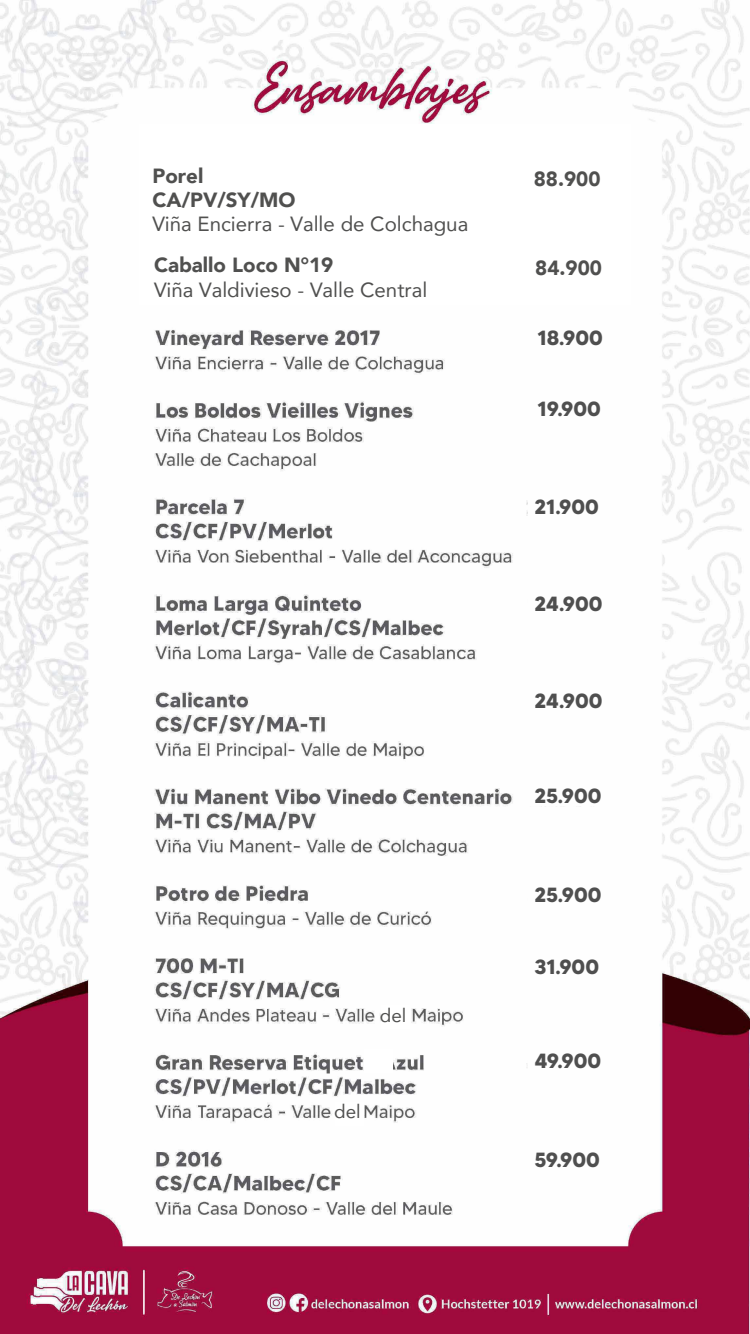
<style>
.page{position:relative;width:750px;height:1334px;background:#fff}
.page>*{position:absolute;margin:0;border:0;box-sizing:border-box;transform-origin:0 0}
.t1{font:700 20.5px "MADETOMMY";color:#4f4f4f}
.t2{font:20.5px "Avenir";color:#50504f}
.t3{font:900 20.5px "Avenir";color:#50504f}
.t4{font:18.8px "Avenir";color:#50504f}
</style>
<div class="page">
<img style="left:0;top:0;width:750px;height:1334px">
<div style="left:531px;top:324px;width:83px;height:24px;background:#fefefe"></div>
<div style="left:531px;top:395px;width:83px;height:24px;background:#fefefe"></div>
<div style="left:528px;top:493px;width:83px;height:24px;background:#fefefe"></div>
<div style="left:528px;top:590px;width:83px;height:24px;background:#fefefe"></div>
<div style="left:528px;top:687px;width:83px;height:24px;background:#fefefe"></div>
<div style="left:528px;top:782px;width:83px;height:24px;background:#fefefe"></div>
<div style="left:528px;top:880px;width:83px;height:24px;background:#fefefe"></div>
<div style="left:528px;top:952px;width:83px;height:24px;background:#fefefe"></div>
<div style="left:528px;top:1047px;width:83px;height:24px;background:#fefefe"></div>
<div style="left:528px;top:1146px;width:83px;height:24px;background:#fefefe"></div>
<div style="left:139px;top:125px;width:492px;height:180px;background:#fff"></div>
<div style="left:381px;top:1006px;width:28px;height:23px;background:#fff"></div>
<div style="left:364px;top:1050px;width:28px;height:23px;background:#fff"></div>
<div style="left:335px;top:1102px;width:29px;height:24px;background:#fff"></div>
<p class="t3" style="left:153px;top:158px;width:52px">Porel</p>
<p class="t3" style="left:534px;top:161px;width:68px">88.900</p>
<p class="t3" style="left:153px;top:182px;width:145px">CA/PV/SY/MO</p>
<p class="t2" style="left:152px;top:207px;width:317px">Viña Encierra - Valle de Colchagua</p>
<p class="t3" style="left:154px;top:247px;width:181px">Caballo Loco N°19</p>
<p class="t3" style="left:535px;top:251px;width:68px">84.900</p>
<p class="t2" style="left:154px;top:273px;width:275px">Viña Valdivieso - Valle Central</p>
<p class="t1" style="left:537px;top:325px;width:67px">18.900</p>
<p class="t1" style="left:537px;top:397px;width:65px">19.900</p>
<p class="t1" style="left:534px;top:494px;width:66px">21.900</p>
<p class="t1" style="left:534px;top:591px;width:70px">24.900</p>
<p class="t1" style="left:534px;top:688px;width:70px">24.900</p>
<p class="t1" style="left:534px;top:783px;width:69px">25.900</p>
<p class="t1" style="left:534px;top:882px;width:69px">25.900</p>
<p class="t4" style="left:380px;top:1000px;width:28px">del</p>
<p class="t4" style="left:334px;top:1096px;width:28px">del</p>
<p class="t1" style="left:534px;top:954px;width:66px">31.900</p>
<p class="t1" style="left:534px;top:1048px;width:68px">49.900</p>
<p class="t1" style="left:534px;top:1147px;width:67px">59.900</p>
</div>
